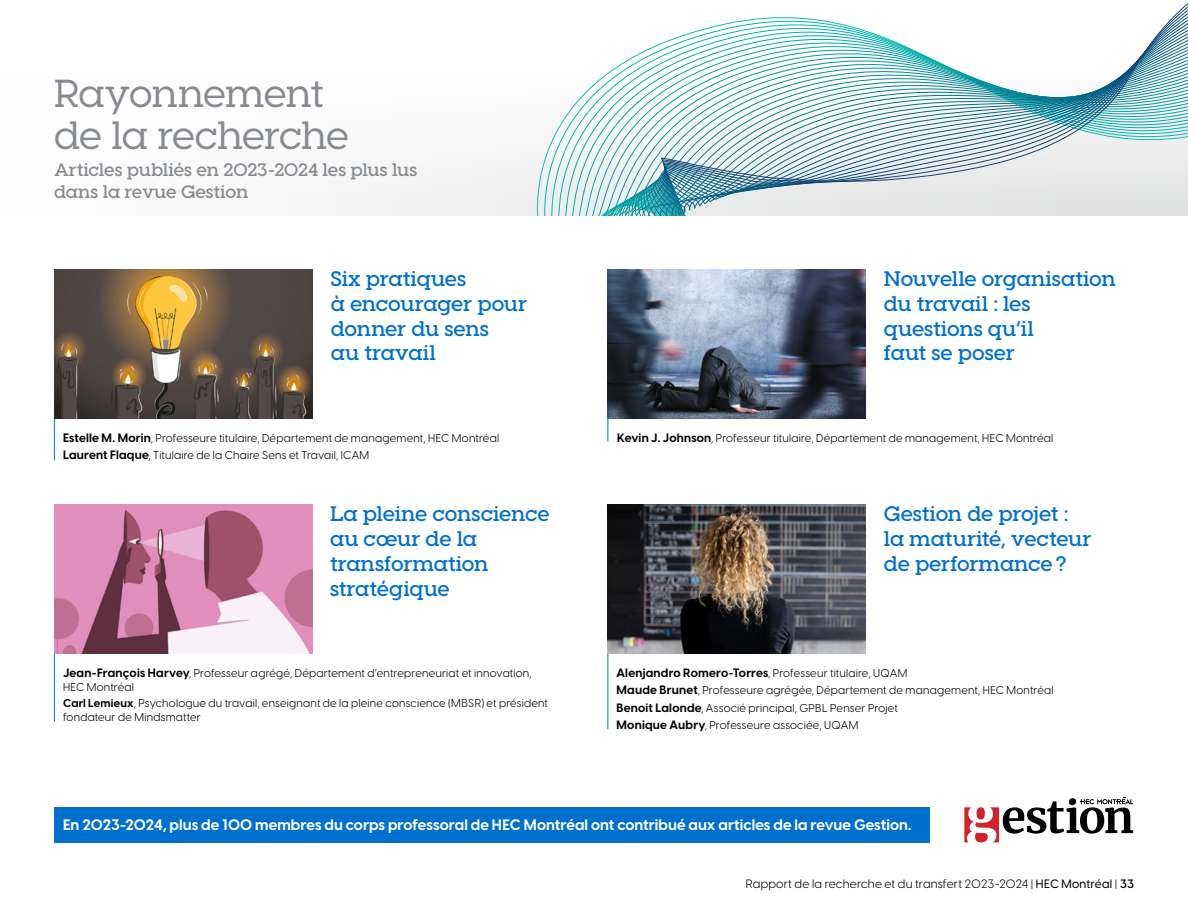
<style>
.page{position:relative;width:1188px;height:918px;background:#fff}
.page>*{position:absolute;margin:0;border:0;box-sizing:border-box;transform-origin:0 0}
._24-Section_26-Gris{font:500 39px "Visby Slab CF";letter-spacing:-.025em;color:#878a8e}
._24-Titre_N2{font:600 21px/24.8px "Visby Slab CF";letter-spacing:-.01em;color:#0070ce}
._24-Sous-titre-Section_Gris{font:600 18px/21.6px "Visby Slab CF";letter-spacing:-.01em;color:#878a8e}
.t1{font:700 15px "Visby CF";letter-spacing:.005em;color:#fff}
.t2{font:12px "Visby CF";letter-spacing:.015em;color:#000}
._24-Membres_du_conseil{font:11.25px/13.5px "Visby CF";letter-spacing:.015em;color:#000}
.s1{font-weight:700;font-size:12px}
.s2{font-weight:700}
.s3{font-weight:500}
.s4{font-weight:600}
</style>
<div class="page">
<svg style="left:660px;top:3px;width:528px;height:181px"></svg>
<svg style="left:608px;top:418px;width:1px;height:24px"></svg>
<hr style="left:54px;top:418px;width:1px;height:42px;background:#0070ce">
<hr style="left:608px;top:571px;width:1px;height:158px;background:#0070ce">
<hr style="left:54px;top:654px;width:1px;height:68px;background:#0070ce">
<div style="left:54px;top:807px;width:875px;height:36px;background:#0070ce"></div>
<img style="left:54px;top:505px;width:258px;height:149px">
<img style="left:608px;top:269px;width:258px;height:149px">
<img style="left:54px;top:269px;width:258px;height:149px">
<img style="left:608px;top:505px;width:258px;height:149px">
<svg style="left:964px;top:797px;width:169px;height:45px"></svg>
<p class="_24-Section_26-Gris" style="left:54px;top:69px;width:271px">Rayonnement</p>
<p class="_24-Section_26-Gris" style="left:54px;top:111px;width:297px">de la recherche</p>
<p class="_24-Sous-titre-Section_Gris" style="left:54px;top:159px;width:365px">Articles publiés en 2023-2024 les plus lus dans la revue Gestion</p>
<p class="_24-Titre_N2" style="left:331px;top:267px;width:198px">Six pratiques<br>à encourager pour donner du sens<br>au travail</p>
<p class="_24-Titre_N2" style="left:884px;top:267px;width:234px">Nouvelle organisation du travail : les questions qu’il<br>faut se poser</p>
<p class="_24-Membres_du_conseil" style="left:63px;top:430px;width:438px"><span class="s1">Estelle M. Morin</span>, Professeure titulaire, Département de management, HEC Montréal</p>
<p class="_24-Membres_du_conseil" style="left:63px;top:447px;width:308px"><span class="s1">Laurent Flaque</span>, Titulaire de la Chaire Sens et Travail, ICAM</p>
<p class="_24-Membres_du_conseil" style="left:617px;top:430px;width:437px"><span class="s1">Kevin J. Johnson</span>, Professeur titulaire, Département de management, HEC Montréal</p>
<p class="_24-Titre_N2" style="left:330px;top:502px;width:221px">La pleine conscience au cœur de la transformation stratégique</p>
<p class="_24-Titre_N2" style="left:884px;top:502px;width:209px">Gestion de projet : la maturité, vecteur de performance?</p>
<p class="_24-Membres_du_conseil" style="left:63px;top:665px;width:470px"><span class="s1">Jean-François Harvey</span>, Professeur agrégé, Département d’entrepreneuriat et innovation,<br>HEC Montréal</p>
<p class="_24-Membres_du_conseil" style="left:63px;top:695px;width:487px"><span class="s2">Carl Lemieux</span>, Psychologue du travail, enseignant de la pleine conscience (MBSR) et président fondateur de Mindsmatter</p>
<p class="_24-Membres_du_conseil" style="left:616px;top:665px;width:292px"><span class="s1">Alenjandro Romero-Torres</span>, Professeur titulaire, UQAM</p>
<p class="_24-Membres_du_conseil" style="left:616px;top:683px;width:439px"><span class="s1">Maude Brunet</span>, Professeure agrégée, Département de management, HEC Montréal</p>
<p class="_24-Membres_du_conseil" style="left:616px;top:700px;width:283px"><span class="s1">Benoit Lalonde</span>, Associé principal, GPBL Penser Projet</p>
<p class="_24-Membres_du_conseil" style="left:616px;top:718px;width:243px"><span class="s1">Monique Aubry</span>, Professeure associée, UQAM</p>
<p class="t1" style="left:63px;top:813px;width:850px">En 2023-2024, plus de 100 membres du corps professoral de HEC Montréal ont contribué aux articles de la revue Gestion.</p>
<p class="t2" style="left:746px;top:874px;width:390px">Rapport de la recherche et du transfert 2023-2024 | <span class="s3">HEC Montréal</span> | <span class="s4">33</span></p>
</div>
